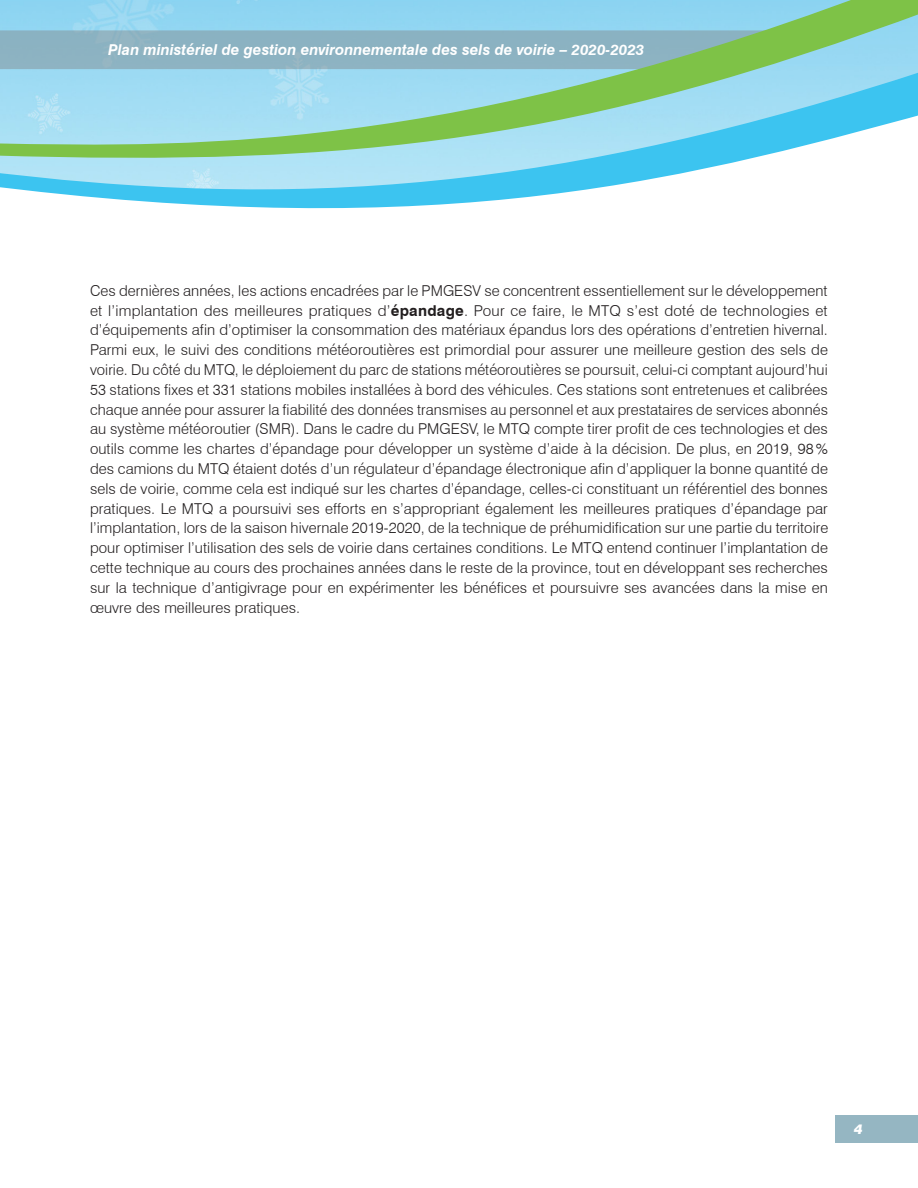
<style>
.page{position:relative;width:918px;height:1188px;background:#fff}
.page>*{position:absolute;margin:0;border:0;box-sizing:border-box;transform-origin:0 0}
.t1{font:300 15px/19.8px "Swiss 721 BT";letter-spacing:.005em;color:#231f20;text-align:justify}
.t2{font:italic 700 15px "Swiss 721 BT";color:#fff}
.t3{font:italic 900 13.5px "Swiss 721 BT";color:#fff}
.s1{font-weight:700}
</style>
<div class="page">
<div style="left:836px;top:1115px;width:82px;height:28px;background:#95b6c2"></div>
<svg style="left:0;top:0;width:918px;height:209px;background:#97d4d9"></svg>
<p class="t2" style="left:108px;top:41px;width:538px">Plan ministériel de gestion environnementale des sels de voirie – 2020-2023</p>
<p class="t1" style="left:90px;top:280px;width:740px">Ces dernières années, les actions encadrées par le PMGESV se concentrent essentiellement sur le développement et l’implantation des meilleures pratiques d’<span class="s1">épandage</span>. Pour ce faire, le MTQ s’est doté de technologies et d’équipements afin d’optimiser la consommation des matériaux épandus lors des opérations d’entretien hivernal.<br>Parmi eux, le suivi des conditions météoroutières est primordial pour assurer une meilleure gestion des sels de voirie. Du côté du MTQ, le déploiement du parc de stations météoroutières se poursuit, celui-ci comptant aujourd’hui 53 stations fixes et 331 stations mobiles installées à bord des véhicules. Ces stations sont entretenues et calibrées chaque année pour assurer la fiabilité des données transmises au personnel et aux prestataires de services abonnés au système météoroutier (SMR). Dans le cadre du PMGESV, le MTQ compte tirer profit de ces technologies et des outils comme les chartes d’épandage pour développer un système d’aide à la décision. De plus, en 2019, 98 % des camions du MTQ étaient dotés d’un régulateur d’épandage électronique afin d’appliquer la bonne quantité de sels de voirie, comme cela est indiqué sur les chartes d’épandage, celles-ci constituant un référentiel des bonnes pratiques. Le MTQ a poursuivi ses efforts en s’appropriant également les meilleures pratiques d’épandage par l’implantation, lors de la saison hivernale 2019‑2020, de la technique de préhumidification sur une partie du territoire pour optimiser l’utilisation des sels de voirie dans certaines conditions. Le MTQ entend continuer l’implantation de cette technique au cours des prochaines années dans le reste de la province, tout en développant ses recherches sur la technique d’antigivrage pour en expérimenter les bénéfices et poursuivre ses avancées dans la mise en œuvre des meilleures pratiques.</p>
<p class="t3" style="left:854px;top:1121px;width:10px">4</p>
</div>
